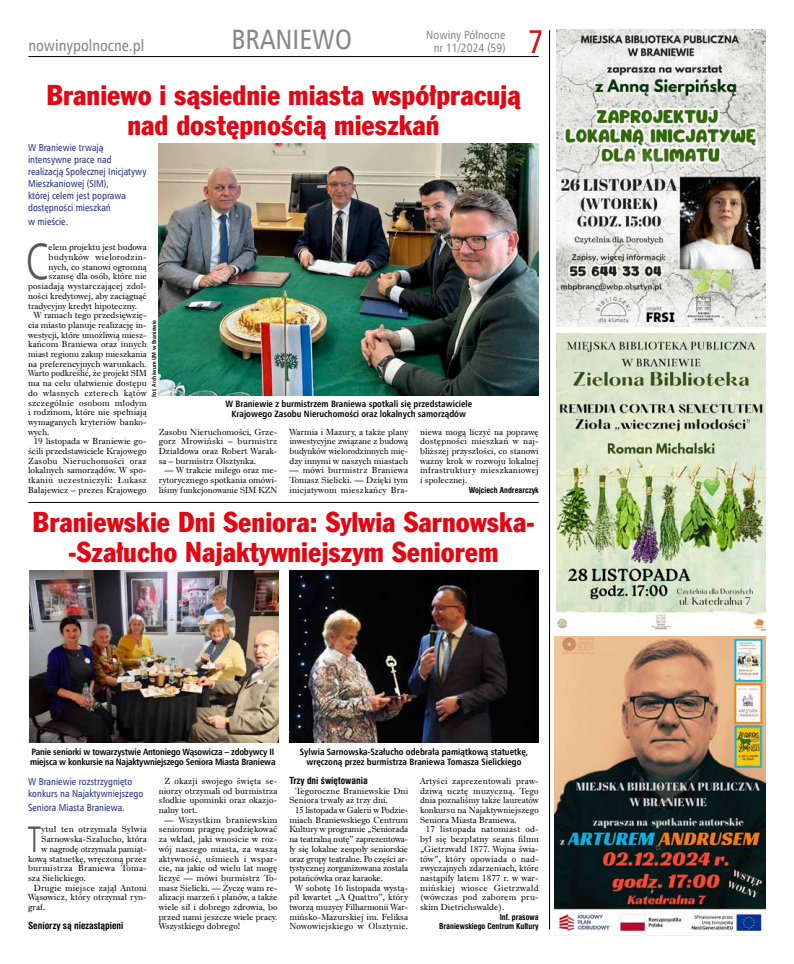
<style>
.page{position:relative;width:794px;height:964px;background:#fff}
.page>*{position:absolute;margin:0;border:0;box-sizing:border-box;transform-origin:0 0}
.t1{font:51px "Humnst 777 Lt Cn EU";color:#575756;scale:.9 1}
.t2{font:37.1px "Humnst 777 Lt Cn EU";color:#575756;scale:.9 1}
.t3{font:33px "Humnst 777 Cn EU";color:#cd1719}
.t4{font:28px/30px "Frank Goth Cn EU";color:#e30613;text-align:center}
.t5{font:28px "Humnst 777 Cn EU";color:#878787}
.t6{font:16px "Humnst 777 Cn EU";color:#878787}
.t7{font:12px "Humnst 777 Cn EU";color:#878787}
.t8{font:10px/12px "Humnst 777 Cn EU";color:#283583}
.t9{font:700 9.5px "Swis 721 Cn EU";color:#000}
.t10{font:700 9.2px/10px "Humnst 777 Cn EU";color:#000;text-align:center}
.t11{font:700 9.2px/10px "Humnst 777 Cn EU";letter-spacing:-.02em;color:#000}
.t12{font:9.1px/9.7px "Dutch 766 EU";color:#000;text-align:justify}
.t13{font:9.1px "Dutch 766 EU";letter-spacing:.025em;color:#000}
.t14{font:9.1px "Dutch 766 EU";letter-spacing:.02em;color:#000}
.t15{font:9.1px "Dutch 766 EU";letter-spacing:.03em;color:#000}
.t16{font:9.1px "Dutch 766 EU";letter-spacing:.035em;color:#000}
.t17{font:700 8px/9.7px "Swis 721 Cn EU";color:#000;text-align:right}
.t18{font:700 6px "Humnst 777 Cn EU";color:#000}
</style>
<div class="page">
<hr style="left:28px;top:56px;width:511px;height:1px;background:#000">
<hr style="left:549px;top:30px;width:1px;height:899px;background:#000">
<hr style="left:28px;top:502px;width:511px;height:1px;background:#000">
<img style="left:554px;top:637px;width:211px;height:298px">
<img style="left:556px;top:30px;width:209px;height:296px">
<img style="left:556px;top:334px;width:209px;height:296px">
<img style="left:159px;top:144px;width:380px;height:252px">
<img style="left:29px;top:570px;width:249px;height:173px">
<img style="left:289px;top:570px;width:249px;height:173px">
<h3 class="t5" style="left:231px;top:22px;width:122px">BRANIEWO</h3>
<h3 class="t6" style="left:28px;top:35px;width:117px">nowinypolnocne.pl</h3>
<h3 class="t3" style="left:528px;top:21px;width:18px">7</h3>
<h3 class="t7" style="left:426px;top:27px;width:81px">Nowiny Północne</h3>
<h3 class="t7" style="left:434px;top:40px;width:73px">nr 11/2024 (59)</h3>
<h3 class="t4" style="left:46px;top:81px;width:476px">Braniewo i sąsiednie miasta współpracują nad dostępnością mieszkań</h3>
<p class="t8" style="left:28px;top:141px;width:120px">W Braniewie trwają intensywne prace nad realizacją Społecznej Inicjatywy<br>Mieszkaniowej (SIM),<br>której celem jest poprawa dostępności mieszkań</p>
<p class="t8" style="left:28px;top:215px;width:42px">w mieście.</p>
<h1 class="t1" style="left:26px;top:230px;width:27px">C</h1>
<p class="t12" style="left:49px;top:242px;width:100px">elem projektu jest budowa</p>
<p class="t16" style="left:49px;top:251px;width:100px">budynków wielorodzin-</p>
<p class="t12" style="left:49px;top:262px;width:100px">nych, co stanowi ogromną</p>
<p class="t12" style="left:49px;top:272px;width:100px">szansę dla osób, które nie</p>
<p class="t12" style="left:28px;top:281px;width:120px">posiadają wystarczającej zdol-</p>
<p class="t12" style="left:28px;top:291px;width:120px">ności kredytowej, aby zaciągnąć</p>
<p class="t12" style="left:28px;top:301px;width:110px">tradycyjny kredyt hipoteczny.</p>
<p class="t12" style="left:34px;top:310px;width:114px">W ramach tego przedsięwzię-</p>
<p class="t12" style="left:28px;top:320px;width:120px">cia miasto planuje realizację in-</p>
<p class="t12" style="left:28px;top:330px;width:120px">westycji, które umożliwią miesz-</p>
<p class="t12" style="left:28px;top:339px;width:120px">kańcom Braniewa oraz innych</p>
<p class="t12" style="left:28px;top:349px;width:120px">miast regionu zakup mieszkania</p>
<p class="t12" style="left:28px;top:359px;width:120px">na preferencyjnych warunkach.</p>
<p class="t12" style="left:28px;top:369px;width:120px">Warto podkreślić, że projekt SIM</p>
<p class="t12" style="left:28px;top:378px;width:120px">ma na celu ułatwienie dostępu</p>
<p class="t13" style="left:28px;top:387px;width:120px">do własnych czterech kątów</p>
<p class="t14" style="left:28px;top:397px;width:120px">szczególnie osobom młodym</p>
<p class="t12" style="left:28px;top:407px;width:120px">i rodzinom, które nie spełniają</p>
<p class="t12" style="left:28px;top:417px;width:120px">wymaganych kryteriów banko-</p>
<p class="t12" style="left:28px;top:427px;width:23px">wych.</p>
<p class="t12" style="left:34px;top:436px;width:114px">19 listopada w Braniewie go-</p>
<p class="t12" style="left:28px;top:446px;width:120px">ścili przedstawiciele Krajowego</p>
<p class="t13" style="left:28px;top:455px;width:120px">Zasobu Nieruchomości oraz</p>
<p class="t12" style="left:28px;top:466px;width:120px">lokalnych samorządów. W spo-</p>
<p class="t13" style="left:28px;top:474px;width:120px">tkaniu uczestniczyli: Łukasz</p>
<p class="t12" style="left:28px;top:485px;width:120px">Bałajewicz – prezes Krajowego</p>
<p class="t18" style="left:150px;top:397px;width:79px;rotate:-90deg">Fot. Archiwum UM w Braniewie</p>
<p class="t10" style="left:225px;top:399px;width:248px">W Braniewie z burmistrzem Braniewa spotkali się przedstawiciele<br>Krajowego Zasobu Nieruchomości oraz lokalnych samorządów</p>
<p class="t12" style="left:159px;top:427px;width:120px">Zasobu Nieruchomości, Grze&shy;gorz Mrowiński – burmistrz Działdowa oraz Robert Warak&shy;sa – burmistrz Olsztynka.</p>
<p class="t12" style="left:159px;top:466px;width:120px;text-indent:6px">— W trakcie miłego oraz me&shy;rytorycznego spotkania omówi&shy;liśmy funkcjonowanie SIM KZN</p>
<p class="t12" style="left:289px;top:427px;width:120px">Warmia i Mazury, a także plany inwestycyjne związane z budową budynków wielorodzinnych mię&shy;dzy innymi w naszych miastach</p>
<p class="t12" style="left:289px;top:466px;width:120px">— mówi burmistrz Braniewa Tomasz Sielicki. — Dzięki tym inicjatywom mieszkańcy Bra-</p>
<p class="t12" style="left:420px;top:427px;width:120px">niewa mogą liczyć na poprawę dostępności mieszkań w naj&shy;bliższej przyszłości, co stanowi ważny krok w rozwoju lokalnej infrastruktury mieszkaniowej i społecznej.</p>
<p class="t17" style="left:469px;top:485px;width:71px">Wojciech Andrearczyk</p>
<h3 class="t4" style="left:33px;top:508px;width:503px">Braniewskie Dni Seniora: Sylwia Sarnowska--Szałucho Najaktywniejszym Seniorem</h3>
<p class="t11" style="left:30px;top:746px;width:247px">Panie seniorki w towarzystwie Antoniego Wąsowicza – zdobywcy II miejsca w konkursie na Najaktywniejszego Seniora Miasta Braniewa</p>
<p class="t10" style="left:300px;top:746px;width:230px">Sylwia Sarnowska-Szałucho odebrała pamiątkową statuetkę, wręczoną przez burmistrza Braniewa Tomasza Sielickiego</p>
<p class="t8" style="left:28px;top:775px;width:117px">W Braniewie rozstrzygnięto konkurs na Najaktywniejszego</p>
<p class="t8" style="left:28px;top:801px;width:98px">Seniora Miasta Braniewa.</p>
<h2 class="t2" style="left:28px;top:816px;width:17px">T</h2>
<p class="t14" style="left:41px;top:824px;width:107px">ytuł ten otrzymała Sylwia</p>
<p class="t12" style="left:41px;top:834px;width:107px">Sarnowska-Szałucho, która</p>
<p class="t12" style="left:41px;top:844px;width:107px">w nagrodę otrzymała pamiąt-</p>
<p class="t12" style="left:28px;top:854px;width:120px">kową statuetkę, wręczoną przez</p>
<p class="t15" style="left:28px;top:862px;width:120px">burmistrza Braniewa Toma-</p>
<p class="t12" style="left:28px;top:873px;width:59px">sza Sielickiego.</p>
<p class="t12" style="left:34px;top:883px;width:114px">Drugie miejsce zajął Antoni</p>
<p class="t12" style="left:28px;top:892px;width:120px">Wąsowicz, który otrzymał ryn-</p>
<p class="t12" style="left:28px;top:902px;width:19px">graf.</p>
<p class="t9" style="left:28px;top:920px;width:97px">Seniorzy są niezastąpieni</p>
<p class="t12" style="left:159px;top:776px;width:120px;text-indent:6px">Z okazji swojego święta se&shy;niorzy otrzymali od burmistrza słodkie upominki oraz okazjo&shy;nalny tort.</p>
<p class="t12" style="left:159px;top:815px;width:120px;text-indent:6px">— Wszystkim braniewskim seniorom pragnę podziękować za wkład, jaki wnosicie w roz&shy;wój naszego miasta, za waszą aktywność, uśmiech i wspar&shy;cie, na jakie od wielu lat mogę liczyć — mówi burmistrz To&shy;masz Sielicki. — Życzę wam re&shy;alizacji marzeń i planów, a także wiele sił i dobrego zdrowia, bo przed nami jeszcze wiele pracy.<br>Wszystkiego dobrego!</p>
<p class="t9" style="left:289px;top:775px;width:80px">Trzy dni świętowania</p>
<p class="t12" style="left:289px;top:786px;width:120px;text-indent:6px">Tegoroczne Braniewskie Dni<br>Seniora trwały aż trzy dni.</p>
<p class="t12" style="left:289px;top:805px;width:120px;text-indent:6px">15 listopada w Galerii w Podzie&shy;miach Braniewskiego Centrum Kultury w programie „Seniorada na teatralną nutę” zaprezentowa&shy;ły się lokalne zespoły seniorskie oraz grupy teatralne. Po części ar&shy;tystycznej zorganizowana została potańcówka oraz karaoke.</p>
<p class="t12" style="left:289px;top:883px;width:120px;text-indent:6px">W sobotę 16 listopada wystą&shy;pił kwartet „A Quattro”, który tworzą muzycy Filharmonii War&shy;mińsko-Mazurskiej im. Feliksa Nowowiejskiego w Olsztynie.</p>
<p class="t12" style="left:420px;top:776px;width:120px">Artyści zaprezentowali praw&shy;dziwą ucztę muzyczną. Tego dnia poznaliśmy także laureatów konkursu na Najaktywniejszego Seniora Miasta Braniewa.</p>
<p class="t12" style="left:420px;top:824px;width:120px;text-indent:6px">17 listopada natomiast od&shy;był się bezpłatny seans filmu „Gietrzwałd 1877. Wojna świa&shy;tów”, który opowiada o nad&shy;zwyczajnych zdarzeniach, które nastąpiły latem 1877 r. w war&shy;mińskiej wiosce Gietrzwałd (wówczas pod zaborem pru&shy;skim Dietrichswalde).</p>
<p class="t17" style="left:439px;top:912px;width:101px">Inf. prasowa<br>Braniewskiego Centrum Kultury</p>
</div>
